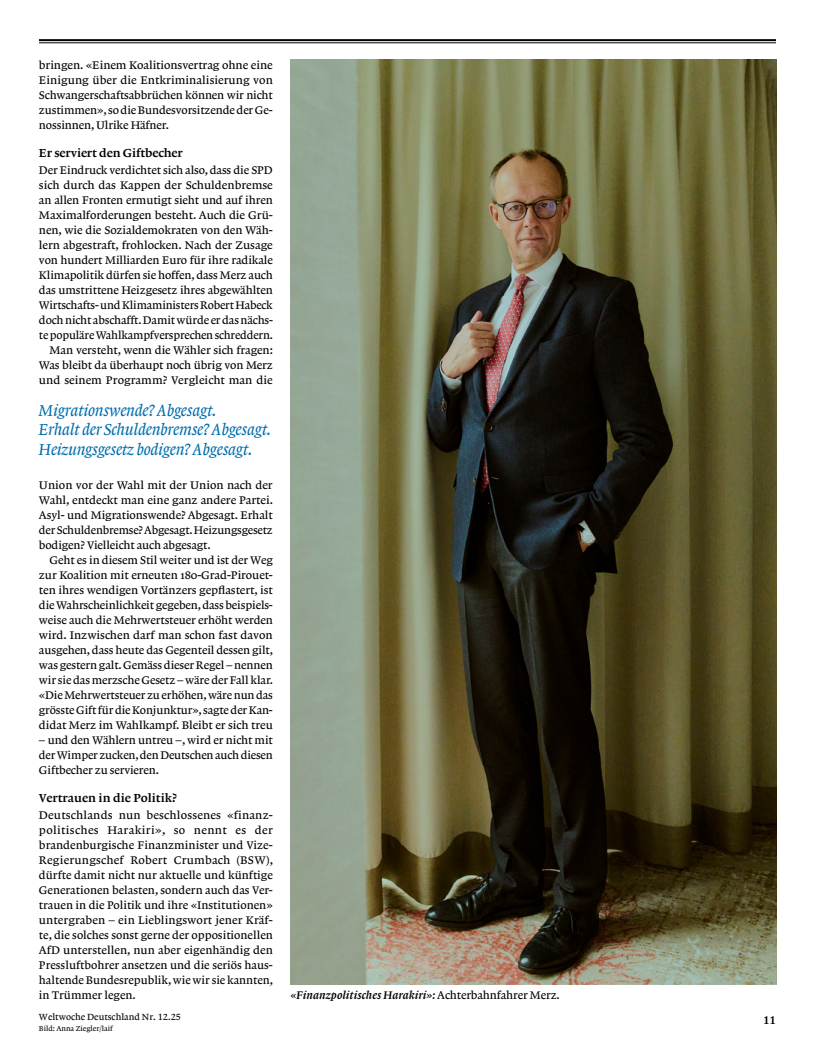
<style>
.page{position:relative;width:815px;height:1063px;background:#fff}
.page>*{position:absolute;margin:0;border:0;box-sizing:border-box;transform-origin:0 0}
.t1{font:16.75px/19.4px "Lexicon No 1 Italic A Txt";letter-spacing:-.015em;color:#006dad}
.t2{font:12.25px "Lexicon No 1 Roman C Txt";letter-spacing:-.01em;color:#000}
.t3{font:11.62px/15px "Lexicon No 1 Roman A Txt";letter-spacing:-.01em;color:#000;text-align:justify}
.t4{font:11.62px "Lexicon No 1 Italic C Tab";letter-spacing:.005em;color:#000}
.t5{font:11.62px "Lexicon No 1 Roman C Tab";color:#000}
.t6{font:9.38px "Lexicon No 1 Roman A Tab";color:#000}
.t7{font:7.5px "Lexicon No 1 Roman A Tab";color:#000}
.s1{font-family:"Lexicon No 1 Roman A Tab"}
</style>
<div class="page">
<hr style="left:39px;top:39px;width:737px;height:2px;background:#000">
<hr style="left:39px;top:42px;width:737px;height:1px;background:#000">
<img style="left:291px;top:59px;width:485px;height:925px">
<p class="t3" style="left:39px;top:58px;width:235px">bringen. «Einem Koalitionsvertrag ohne eine Einigung über die Entkriminalisierung von Schwangerschaftsabbrüchen können wir nicht zustimmen», so die Bundesvorsitzende der Ge&shy;nossinnen, Ulrike Häfner.</p>
<p class="t2" style="left:39px;top:146px;width:145px">Er serviert den Giftbecher</p>
<p class="t3" style="left:39px;top:163px;width:236px;text-align:right">Der Eindruck verdichtet sich also, dass die SPD sich durch das Kappen der Schuldenbremse an allen Fronten ermutigt sieht und auf ihren Maximalforderungen besteht. Auch die Grü&shy;nen, wie die Sozialdemokraten von den Wäh&shy;lern abgestraft, frohlocken. Nach der Zusage von hundert Milliarden Euro für ihre radikale Klimapolitik dürfen sie hoffen, dass Merz auch das umstrittene Heizgesetz ihres abgewählten Wirtschafts- und Klimaministers Robert Habeck doch nicht abschafft. Damit würde er das nächs&shy;te populäre Wahlkampfversprechen schreddern.<br>Man versteht, wenn die Wähler sich fragen:<br>Was bleibt da überhaupt noch übrig von Merz und seinem Programm? Vergleicht man die</p>
<h1 class="t1" style="left:39px;top:401px;width:233px">Migrationswende? Abgesagt.<br>Erhalt der Schuldenbremse? Abgesagt.<br>Heizungsgesetz bodigen? Abgesagt.</h1>
<p class="t3" style="left:39px;top:478px;width:236px">Union vor der Wahl mit der Union nach der Wahl, entdeckt man eine ganz andere Partei.<br>Asyl- und Migrationswende? Abgesagt. Erhalt der Schuldenbremse? Abgesagt. Heizungsgesetz bodigen? Vielleicht auch abgesagt.</p>
<p class="t3" style="left:39px;top:553px;width:236px;text-indent:11px">Geht es in diesem Stil weiter und ist der Weg zur Koalition mit erneuten 180-Grad-Pirouet&shy;ten ihres wendigen Vortänzers gepflastert, ist die Wahrscheinlichkeit gegeben, dass beispiels&shy;weise auch die Mehrwertsteuer erhöht werden wird. Inzwischen darf man schon fast davon ausgehen, dass heute das Gegenteil dessen gilt, was gestern galt. Gemäss dieser Regel – nennen wir sie das merzsche Gesetz – wäre der Fall klar. «Die Mehrwertsteuer zu erhöhen, wäre nun das grösste Gift für die Konjunktur», sagte der Kan&shy;didat Merz im Wahlkampf. Bleibt er sich treu</p>
<p class="t3" style="left:39px;top:733px;width:235px">– und den Wählern untreu –, wird er nicht mit der Wimper zucken, den Deutschen auch diesen Giftbecher zu servieren.</p>
<p class="t2" style="left:39px;top:791px;width:140px">Vertrauen in die Politik?</p>
<p class="t3" style="left:39px;top:808px;width:236px">Deutschlands nun beschlossenes «finanz&shy;politisches Harakiri», so nennt es der brandenburgische Finanzminister und Vize-Regierungschef Robert Crumbach (BSW), dürfte damit nicht nur aktuelle und künftige Generationen belasten, sondern auch das Ver&shy;trauen in die Politik und ihre «Institutionen» untergraben – ein Lieblingswort jener Kräf&shy;te, die solches sonst gerne der oppositionellen AfD unterstellen, nun aber eigenhändig den Pressluftbohrer ansetzen und die seriös haus&shy;haltende Bundesrepublik, wie wir sie kannten, in Trümmer legen.</p>
<p class="t7" style="left:39px;top:1024px;width:75px">Bild: Anna Ziegler/laif</p>
<p class="t4" style="left:291px;top:989px;width:271px">«Finanzpolitisches Harakiri»: <span class="s1">Achterbahnfahrer Merz.</span></p>
<p class="t6" style="left:39px;top:1012px;width:144px">Weltwoche Deutschland Nr. 12.25</p>
<p class="t5" style="left:763px;top:1014px;width:14px">11</p>
</div>
